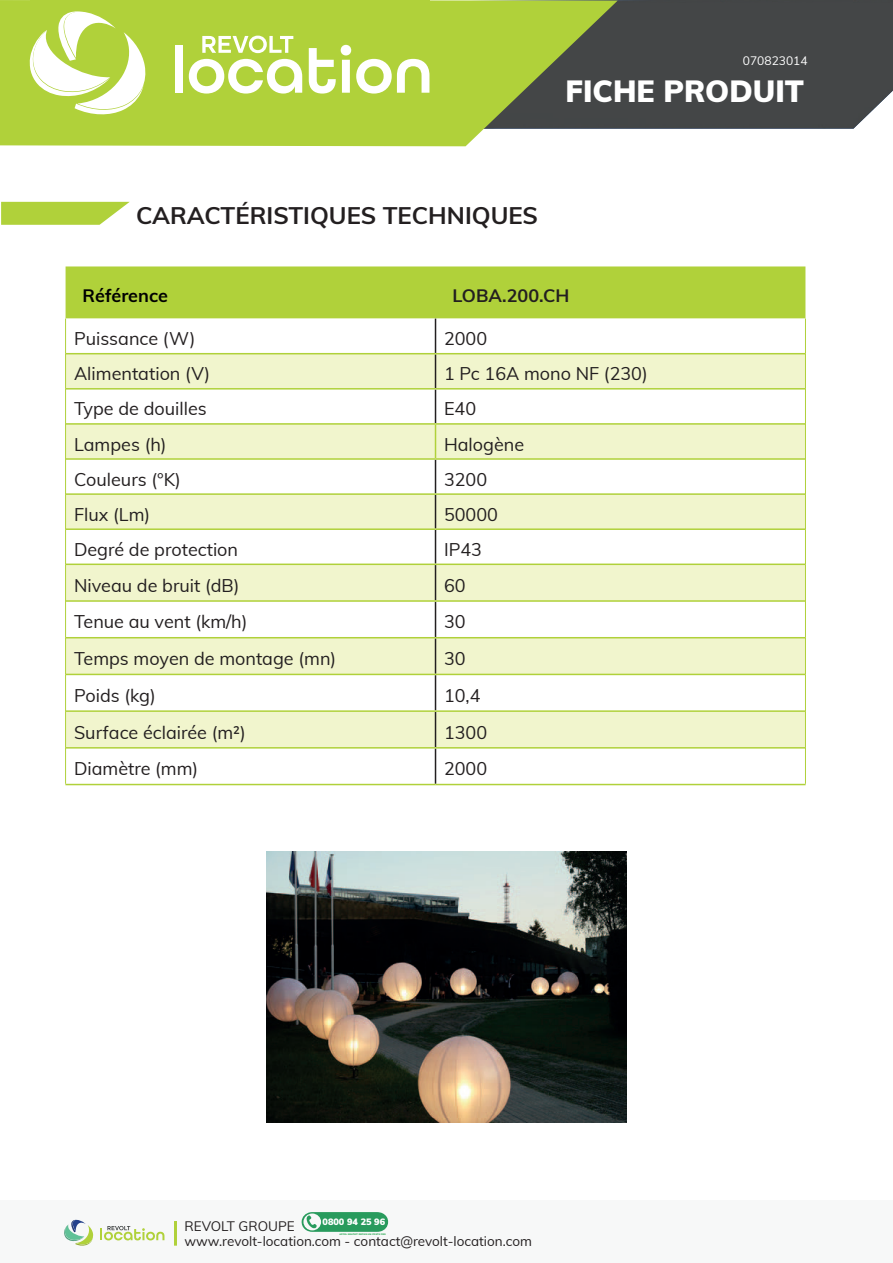
<style>
.page{position:relative;width:893px;height:1263px;background:#fff}
.page>*{position:absolute;margin:0;border:0;box-sizing:border-box;transform-origin:0 0}
.t1{font:900 30px "Muli";color:#fff}
.t2{font:700 24px "Muli";color:#231f20}
.t3{font:18px "Muli";color:#231f20}
.t4{font:700 18px "Muli";color:#231f20}
.t5{font:700 18px "Muli";color:#000001}
.t6{font:13.5px/14.7px "Muli";color:#231f20}
.t7{font:12px "Muli";color:#fff}
.t8{font:9.3px "Muli";color:#fff}
.t9{font:900 9px "Muli";color:#fff}
.t10{font:900 2.1px "Muli";letter-spacing:.04em;color:#1fa449}
</style>
<div class="page">
<div style="left:1px;top:1200px;width:892px;height:63px;background:#f7f8f8"></div>
<div style="left:618px;top:0;width:275px;height:129px;background:#444647"></div>
<svg style="left:0;top:0;width:618px;height:146px;background:#9bb24b"></svg>
<svg style="left:100px;top:1226px;width:64px;height:14px"></svg>
<svg style="left:64px;top:1220px;width:29px;height:26px"></svg>
<div style="left:174px;top:1221px;width:3px;height:25px;border:2px solid #b0d13a"></div>
<svg style="left:302px;top:1212px;width:86px;height:20px;background:#4aaa76"></svg>
<div style="left:30px;top:0;width:399px;height:136px;background:#b0d13a"></div>
<svg style="left:202px;top:36px;width:91px;height:17px"></svg>
<div style="left:175px;top:45px;width:7px;height:48px;background:#fff"></div>
<svg style="left:189px;top:59px;width:113px;height:35px"></svg>
<svg style="left:309px;top:45px;width:120px;height:49px"></svg>
<svg style="left:30px;top:11px;width:116px;height:103px"></svg>
<svg style="left:66px;top:266px;width:739px;height:122px"></svg>
<div style="left:66px;top:425px;width:739px;height:33px;background:#f1f5cd"></div>
<div style="left:66px;top:495px;width:739px;height:252px;background:#f1f5cd"></div>
<svg style="left:66px;top:530px;width:739px;height:33px"></svg>
<svg style="left:66px;top:602px;width:739px;height:35px"></svg>
<svg style="left:66px;top:675px;width:739px;height:35px"></svg>
<svg style="left:66px;top:748px;width:739px;height:36px"></svg>
<hr style="left:435px;top:319px;width:1px;height:34px;background:#231f20">
<hr style="left:435px;top:390px;width:1px;height:33px;background:#231f20">
<hr style="left:435px;top:460px;width:1px;height:33px;background:#231f20">
<hr style="left:435px;top:495px;width:1px;height:33px;background:#231f20">
<hr style="left:435px;top:530px;width:1px;height:33px;background:#231f20">
<hr style="left:435px;top:565px;width:1px;height:35px;background:#231f20">
<hr style="left:435px;top:602px;width:1px;height:35px;background:#231f20">
<hr style="left:435px;top:638px;width:1px;height:36px;background:#231f20">
<hr style="left:435px;top:675px;width:1px;height:35px;background:#231f20">
<hr style="left:435px;top:712px;width:1px;height:35px;background:#231f20">
<hr style="left:435px;top:748px;width:1px;height:36px;background:#231f20">
<hr style="left:435px;top:354px;width:1px;height:34px;background:#231f20">
<hr style="left:435px;top:425px;width:1px;height:33px;background:#b0d13a">
<hr style="left:65px;top:319px;width:1px;height:35px;background:#b0d13a">
<hr style="left:805px;top:319px;width:1px;height:35px;background:#b0d13a">
<hr style="left:65px;top:354px;width:1px;height:35px;background:#b0d13a">
<hr style="left:805px;top:354px;width:1px;height:35px;background:#b0d13a">
<hr style="left:65px;top:389px;width:1px;height:35px;background:#b0d13a">
<hr style="left:805px;top:389px;width:1px;height:35px;background:#b0d13a">
<hr style="left:65px;top:424px;width:1px;height:35px;background:#b0d13a">
<hr style="left:805px;top:424px;width:1px;height:35px;background:#b0d13a">
<hr style="left:65px;top:459px;width:1px;height:35px;background:#b0d13a">
<hr style="left:805px;top:459px;width:1px;height:35px;background:#b0d13a">
<hr style="left:65px;top:494px;width:1px;height:35px;background:#b0d13a">
<hr style="left:805px;top:494px;width:1px;height:35px;background:#b0d13a">
<hr style="left:65px;top:529px;width:1px;height:35px;background:#b0d13a">
<hr style="left:805px;top:529px;width:1px;height:35px;background:#b0d13a">
<hr style="left:65px;top:564px;width:1px;height:37px;background:#b0d13a">
<hr style="left:805px;top:564px;width:1px;height:37px;background:#b0d13a">
<hr style="left:65px;top:601px;width:1px;height:37px;background:#b0d13a">
<hr style="left:805px;top:601px;width:1px;height:37px;background:#b0d13a">
<hr style="left:65px;top:638px;width:1px;height:36px;background:#b0d13a">
<hr style="left:805px;top:638px;width:1px;height:36px;background:#b0d13a">
<hr style="left:65px;top:674px;width:1px;height:37px;background:#b0d13a">
<hr style="left:805px;top:674px;width:1px;height:37px;background:#b0d13a">
<hr style="left:65px;top:711px;width:1px;height:37px;background:#b0d13a">
<hr style="left:805px;top:711px;width:1px;height:37px;background:#b0d13a">
<hr style="left:65px;top:748px;width:1px;height:36px;background:#b0d13a">
<hr style="left:805px;top:748px;width:1px;height:36px;background:#b0d13a">
<hr style="left:66px;top:353px;width:369px;height:1px;background:#b0d13a">
<hr style="left:435px;top:353px;width:370px;height:1px;background:#b0d13a">
<hr style="left:66px;top:388px;width:369px;height:2px;background:#b0d13a">
<hr style="left:435px;top:388px;width:370px;height:2px;background:#b0d13a">
<hr style="left:66px;top:423px;width:369px;height:2px;background:#b0d13a">
<hr style="left:435px;top:423px;width:370px;height:2px;background:#b0d13a">
<hr style="left:66px;top:458px;width:369px;height:2px;background:#b0d13a">
<hr style="left:435px;top:458px;width:370px;height:2px;background:#b0d13a">
<hr style="left:66px;top:493px;width:369px;height:2px;background:#b0d13a">
<hr style="left:435px;top:493px;width:370px;height:2px;background:#b0d13a">
<hr style="left:66px;top:528px;width:369px;height:2px;background:#b0d13a">
<hr style="left:435px;top:528px;width:370px;height:2px;background:#b0d13a">
<hr style="left:66px;top:563px;width:369px;height:2px;background:#b0d13a">
<hr style="left:435px;top:563px;width:370px;height:2px;background:#b0d13a">
<hr style="left:66px;top:600px;width:369px;height:2px;background:#b0d13a">
<hr style="left:435px;top:600px;width:370px;height:2px;background:#b0d13a">
<hr style="left:66px;top:637px;width:369px;height:1px;background:#b0d13a">
<hr style="left:435px;top:637px;width:370px;height:1px;background:#b0d13a">
<hr style="left:66px;top:674px;width:369px;height:1px;background:#b0d13a">
<hr style="left:435px;top:674px;width:370px;height:1px;background:#b0d13a">
<hr style="left:66px;top:710px;width:369px;height:2px;background:#b0d13a">
<hr style="left:435px;top:710px;width:370px;height:2px;background:#b0d13a">
<hr style="left:66px;top:747px;width:369px;height:1px;background:#b0d13a">
<hr style="left:435px;top:747px;width:370px;height:1px;background:#b0d13a">
<hr style="left:65px;top:784px;width:370px;height:1px;background:#b0d13a">
<hr style="left:435px;top:784px;width:371px;height:1px;background:#b0d13a">
<svg style="left:1px;top:202px;width:129px;height:23px;background:#bad653"></svg>
<img style="left:266px;top:852px;width:361px;height:271px">
<p class="t7" style="left:743px;top:52px;width:66px">070823014</p>
<p class="t1" style="left:566px;top:70px;width:240px">FICHE PRODUIT</p>
<p class="t2" style="left:136px;top:197px;width:403px">CARACTÉRISTIQUES TECHNIQUES</p>
<p class="t5" style="left:83px;top:282px;width:87px">Référence</p>
<p class="t4" style="left:452px;top:282px;width:118px">LOBA.200.CH</p>
<p class="t3" style="left:74px;top:326px;width:123px">Puissance (W)</p>
<p class="t3" style="left:444px;top:326px;width:45px">2000</p>
<p class="t3" style="left:74px;top:361px;width:138px">Alimentation (V)</p>
<p class="t3" style="left:444px;top:361px;width:205px">1 Pc 16A mono NF (230)</p>
<p class="t3" style="left:74px;top:396px;width:134px">Type de douilles</p>
<p class="t3" style="left:444px;top:396px;width:34px">E40</p>
<p class="t3" style="left:74px;top:431px;width:94px">Lampes (h)</p>
<p class="t3" style="left:444px;top:431px;width:82px">Halogène</p>
<p class="t3" style="left:74px;top:466px;width:108px">Couleurs (°K)</p>
<p class="t3" style="left:444px;top:466px;width:45px">3200</p>
<p class="t3" style="left:74px;top:501px;width:78px">Flux (Lm)</p>
<p class="t3" style="left:444px;top:501px;width:55px">50000</p>
<p class="t3" style="left:74px;top:536px;width:166px">Degré de protection</p>
<p class="t3" style="left:444px;top:536px;width:39px">IP43</p>
<p class="t3" style="left:74px;top:572px;width:167px">Niveau de bruit (dB)</p>
<p class="t3" style="left:444px;top:572px;width:23px">60</p>
<p class="t3" style="left:74px;top:609px;width:175px">Tenue au vent (km/h)</p>
<p class="t3" style="left:444px;top:609px;width:23px">30</p>
<p class="t3" style="left:74px;top:645px;width:264px">Temps moyen de montage (mn)</p>
<p class="t3" style="left:444px;top:645px;width:23px">30</p>
<p class="t3" style="left:74px;top:682px;width:83px">Poids (kg)</p>
<p class="t3" style="left:444px;top:682px;width:38px">10,4</p>
<p class="t3" style="left:74px;top:719px;width:173px">Surface éclairée (m²)</p>
<p class="t3" style="left:444px;top:719px;width:45px">1300</p>
<p class="t3" style="left:74px;top:756px;width:126px">Diamètre (mm)</p>
<p class="t3" style="left:444px;top:756px;width:45px">2000</p>
<p class="t8" style="left:324px;top:1214px;width:64px">0800.94.25.93</p>
<p class="t6" style="left:184px;top:1218px;width:349px">REVOLT GROUPE<br>www.revolt-location.com - contact@revolt-location.com</p>
<p class="t9" style="left:323px;top:1215px;width:64px">0800 94 25 96</p>
<p class="t10" style="left:339px;top:1233px;width:48px">APPEL GRATUIT DEPUIS UN POSTE FIXE</p>
</div>
